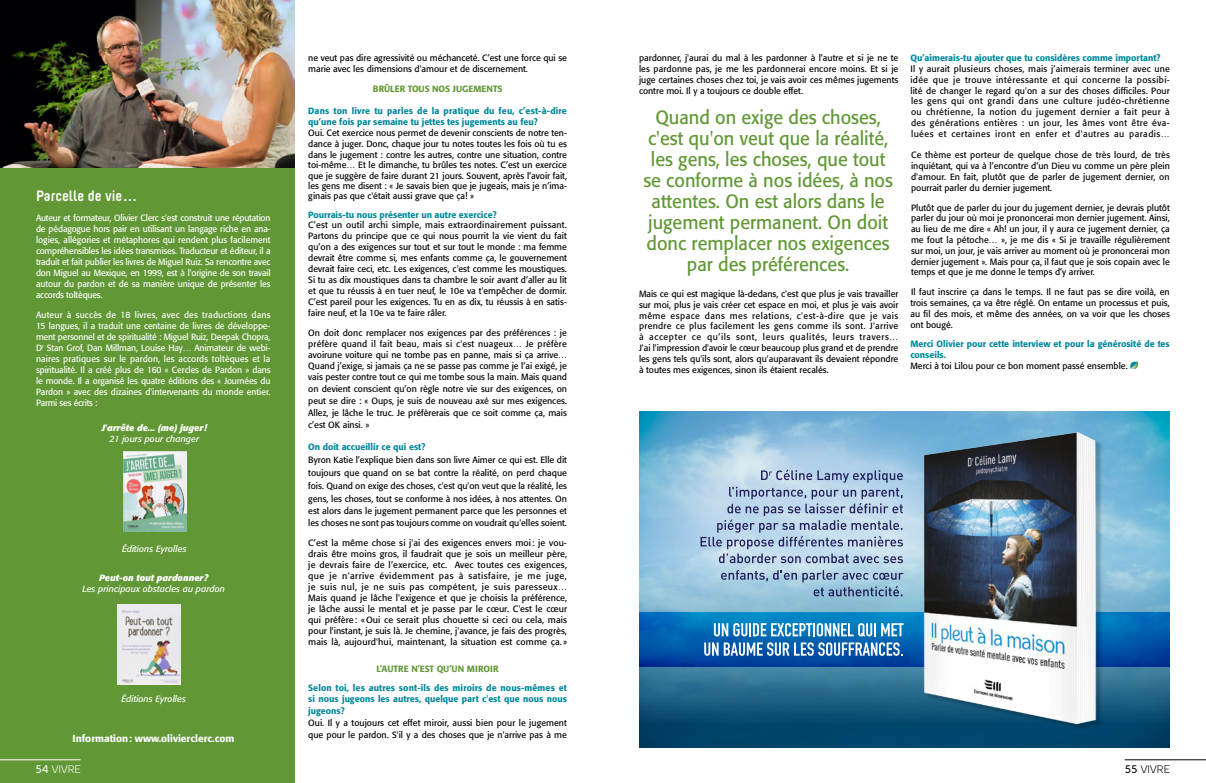
<style>
.page{position:relative;width:1206px;height:783px;background:#fff}
.page>*{position:absolute;margin:0;border:0;box-sizing:border-box;transform-origin:0 0}
.t1{font:19px/21px "Formata";color:#619835;text-align:center;scale:.95 1}
.t2{font:700 15px "Yummo";color:#fff}
.t3{font:300 11px "Ultima";letter-spacing:-.015em;color:#fff}
.t4{font:300 11px "Ultima";letter-spacing:-.015em;color:#000}
.t5{font:500 10px "Formata";color:#fff}
.t6{font:9px/10.8px "Formata";color:#000;text-align:justify}
.t7{font:9px/11px "Formata";letter-spacing:-.005em;color:#fff;text-align:justify;scale:.96 1}
.t8{font:500 9px/10.8px "Formata";color:#00889c}
.t9{font:italic 9px "Formata";color:#fff}
.t10{font:500 9px "Formata";color:#619835}
.t11{font:italic 700 9px "Formata";color:#fff}
.s1{font-family:"Ultima Pro";font-weight:400}
</style>
<div class="page">
<div style="left:0;top:0;width:295px;height:783px;background:#619835"></div>
<img style="left:0;top:0;width:295px;height:168px">
<img style="left:124px;top:452px;width:63px;height:79px">
<img style="left:118px;top:605px;width:63px;height:80px">
<svg style="left:639px;top:415px;width:531px;height:332px;background:#6ea0be"></svg>
<svg style="left:639px;top:612px;width:531px;height:54px;background:#005dae"></svg>
<svg style="left:704px;top:623px;width:176px;height:33px"></svg>
<img style="left:880px;top:425px;width:260px;height:322px">
<svg style="left:1130px;top:362px;width:8px;height:7px"></svg>
<hr style="left:1125px;top:760px;width:81px;height:1px;background:#000">
<hr style="left:0;top:760px;width:81px;height:1px;background:#fff">
<h2 class="t2" style="left:36px;top:182px;width:103px">Parcelle de vie…</h2>
<p class="t7" style="left:36px;top:212px;width:246px">Auteur et formateur, Olivier Clerc s'est construit une réputation de pédagogue hors pair en utilisant un langage riche en ana&shy;logies, allégories et métaphores qui rendent plus facilement compréhensibles les idées transmises. Traducteur et éditeur, il a traduit et fait publier les livres de Miguel Ruiz. Sa rencontre avec don Miguel au Mexique, en 1999, est à l'origine de son travail autour du pardon et de sa manière unique de présenter les accords toltèques.</p>
<p class="t7" style="left:36px;top:309px;width:246px">Auteur à succès de 18 livres, avec des traductions dans 15 langues, il a traduit une centaine de livres de développe&shy;ment personnel et de spiritualité : Miguel Ruiz, Deepak Chopra, D<sup>r</sup> Stan Grof, Dan Millman, Louise Hay… Animateur de webi&shy;naires pratiques sur le pardon, les accords toltèques et la spiritualité. Il a créé plus de 160 « Cercles de Pardon » dans le monde. Il a organisé les quatre éditions des « Journées du Pardon » avec des dizaines d'intervenants du monde entier.<br>Parmi ses écrits :</p>
<p class="t11" style="left:102px;top:422px;width:107px">J'arrête de... (me) juger!</p>
<p class="t9" style="left:109px;top:433px;width:91px">21 jours pour changer</p>
<p class="t9" style="left:122px;top:543px;width:66px">Éditions Eyrolles</p>
<p class="t11" style="left:99px;top:573px;width:111px">Peut-on tout pardonner?</p>
<p class="t9" style="left:82px;top:584px;width:144px">Les principaux obstacles au pardon</p>
<p class="t9" style="left:122px;top:694px;width:66px">Éditions Eyrolles</p>
<p class="t5" style="left:73px;top:732px;width:163px">Information: www.olivierclerc.com</p>
<p class="t6" style="left:308px;top:53px;width:260px">ne veut pas dire agressivité ou méchanceté. C’est une force qui se marie avec les dimensions d'amour et de discernement.</p>
<p class="t10" style="left:373px;top:83px;width:131px">BRÛLER TOUS NOS JUGEMENTS</p>
<p class="t8" style="left:308px;top:105px;width:260px">Dans ton livre tu parles de la pratique du feu, c’est-à-dire qu’une fois par semaine tu jettes tes jugements au feu?</p>
<p class="t6" style="left:308px;top:127px;width:260px">Oui. Cet exercice nous permet de devenir conscients de notre ten&shy;dance à juger. Donc, chaque jour tu notes toutes les fois où tu es dans le jugement : contre les autres, contre une situation, contre toi-même… Et le dimanche, tu brûles tes notes. C’est un exercice que je suggère de faire durant 21 jours. Souvent, après l’avoir fait, les gens me disent : « Je savais bien que je jugeais, mais je n’ima&shy;ginais pas que c'était aussi grave que ça! »</p>
<p class="t8" style="left:308px;top:210px;width:190px">Pourrais-tu nous présenter un autre exercice?</p>
<p class="t6" style="left:308px;top:219px;width:260px">C’est un outil archi simple, mais extraordinairement puissant.<br>Partons du principe que ce qui nous pourrit la vie vient du fait qu’on a des exigences sur tout et sur tout le monde : ma femme devrait être comme si, mes enfants comme ça, le gouvernement devrait faire ceci, etc. Les exigences, c'est comme les moustiques.<br>Si tu as dix moustiques dans ta chambre le soir avant d’aller au lit et que tu réussis à en tuer neuf, le 10e va t'empêcher de dormir.<br>C’est pareil pour les exigences. Tu en as dix, tu réussis à en satis&shy;faire neuf, et la 10e va te faire râler.</p>
<p class="t6" style="left:308px;top:327px;width:260px">On doit donc remplacer nos exigences par des préférences : je préfère quand il fait beau, mais si c'est nuageux… Je préfère avoirune voiture qui ne tombe pas en panne, mais si ça arrive… Quand j’exige, si jamais ça ne se passe pas comme je l’ai exigé, je vais pester contre tout ce qui me tombe sous la main. Mais quand</p>
<p class="t6" style="left:308px;top:383px;width:260px;line-height:12px">on devient conscient qu’on règle notre vie sur des exigences, on peut se dire : « Oups, je suis de nouveau axé sur mes exigences.<br>Allez, je lâche le truc. Je préfèrerais que ce soit comme ça, mais c’est OK ainsi. »</p>
<p class="t8" style="left:308px;top:441px;width:119px">On doit accueillir ce qui est?</p>
<p class="t6" style="left:308px;top:453px;width:260px;line-height:13px">Byron Katie l’explique bien dans son livre Aimer ce qui est. Elle dit toujours que quand on se bat contre la réalité, on perd chaque fois. Quand on exige des choses, c'est qu'on veut que la réalité, les gens, les choses, tout se conforme à nos idées, à nos attentes. On</p>
<p class="t6" style="left:308px;top:505px;width:260px;line-height:12px">est alors dans le jugement permanent parce que les personnes et les choses ne sont pas toujours comme on voudrait qu'elles soient.</p>
<p class="t6" style="left:308px;top:537px;width:260px">C’est la même chose si j'ai des exigences envers moi: je vou&shy;drais être moins gros, il faudrait que je sois un meilleur père, je devrais faire de l’exercice, etc. Avec toutes ces exigences, que je n'arrive évidemment pas à satisfaire, je me juge, je suis nul, je ne suis pas compétent, je suis paresseux… Mais quand je lâche l'exigence et que je choisis la préférence, je lâche aussi le mental et je passe par le cœur. C'est le cœur qui préfère: «Oui ce serait plus chouette si ceci ou cela, mais pour l'instant, je suis là. Je chemine, j'avance, je fais des progrès, mais là, aujourd'hui, maintenant, la situation est comme ça.»</p>
<p class="t10" style="left:377px;top:663px;width:124px">L’AUTRE N’EST QU’UN MIROIR</p>
<p class="t8" style="left:308px;top:683px;width:260px">Selon toi, les autres sont-ils des miroirs de nous-mêmes et si nous jugeons les autres, quelque part c'est que nous nous</p>
<p class="t8" style="left:308px;top:706px;width:38px">jugeons?</p>
<p class="t6" style="left:308px;top:717px;width:260px;line-height:12px">Oui. Il y a toujours cet effet miroir, aussi bien pour le jugement que pour le pardon. S'il y a des choses que je n'arrive pas à me</p>
<p class="t6" style="left:639px;top:53px;width:261px">pardonner, j'aurai du mal à les pardonner à l’autre et si je ne te les pardonne pas, je me les pardonnerai encore moins. Et si je juge certaines choses chez toi, je vais avoir ces mêmes jugements contre moi. Il y a toujours ce double effet.</p>
<h1 class="t1" style="left:643px;top:107px;width:264px">Quand on exige des choses, c'est qu'on veut que la réalité, les gens, les choses, que tout se conforme à nos idées, à nos attentes. On est alors dans le jugement permanent. On doit donc remplacer nos exigences par des préférences.</h1>
<p class="t6" style="left:639px;top:288px;width:261px">Mais ce qui est magique là-dedans, c'est que plus je vais travailler sur moi, plus je vais créer cet espace en moi, et plus je vais avoir même espace dans mes relations, c'est-à-dire que je vais prendre ce plus facilement les gens comme ils sont. J'arrive à accepter ce qu’ils sont, leurs qualités, leurs travers… J'ai l'impression d'avoir le cœur beaucoup plus grand et de prendre les gens tels qu'ils sont, alors qu'auparavant ils devaient répondre à toutes mes exigences, sinon ils étaient recalés.</p>
<p class="t8" style="left:910px;top:53px;width:252px">Qu’aimerais-tu ajouter que tu considères comme important?</p>
<p class="t6" style="left:910px;top:63px;width:261px">Il y aurait plusieurs choses, mais j’aimerais terminer avec une idée que je trouve intéressante et qui concerne la possibi&shy;lité de changer le regard qu'on a sur des choses difficiles. Pour les gens qui ont grandi dans une culture judéo-chrétienne ou chrétienne, la notion du jugement dernier a fait peur à des générations entières : un jour, les âmes vont être éva&shy;luées et certaines iront en enfer et d'autres au paradis…</p>
<p class="t6" style="left:911px;top:150px;width:260px">Ce thème est porteur de quelque chose de très lourd, de très inquiétant, qui va à l’encontre d’un Dieu vu comme un père plein d'amour. En fait, plutôt que de parler de jugement dernier, on pourrait parler du dernier jugement.</p>
<p class="t6" style="left:911px;top:202px;width:260px">Plutôt que de parler du jour du jugement dernier, je devrais plutôt parler du jour où moi je prononcerai mon dernier jugement. Ainsi, au lieu de me dire « Ah! un jour, il y aura ce jugement dernier, ça me fout la pétoche… », je me dis « Si je travaille régulièrement sur moi, un jour, je vais arriver au moment où je prononcerai mon dernier jugement ». Mais pour ça, il faut que je sois copain avec le temps et que je me donne le temps d’y arriver.</p>
<p class="t6" style="left:910px;top:287px;width:261px">Il faut inscrire ça dans le temps. Il ne faut pas se dire voilà, en trois semaines, ça va être réglé. On entame un processus et puis, au fil des mois, et même des années, on va voir que les choses ont bougé.</p>
<p class="t8" style="left:910px;top:339px;width:261px">Merci Olivier pour cette interview et pour la générosité de tes conseils.</p>
<p class="t6" style="left:910px;top:360px;width:219px">Merci à toi Lilou pour ce bon moment passé ensemble.</p>
<p class="t3" style="left:36px;top:763px;width:47px"><span class="s1">54</span> VIVRE</p>
<p class="t4" style="left:1125px;top:763px;width:47px"><span class="s1">55</span> VIVRE</p>
</div>
